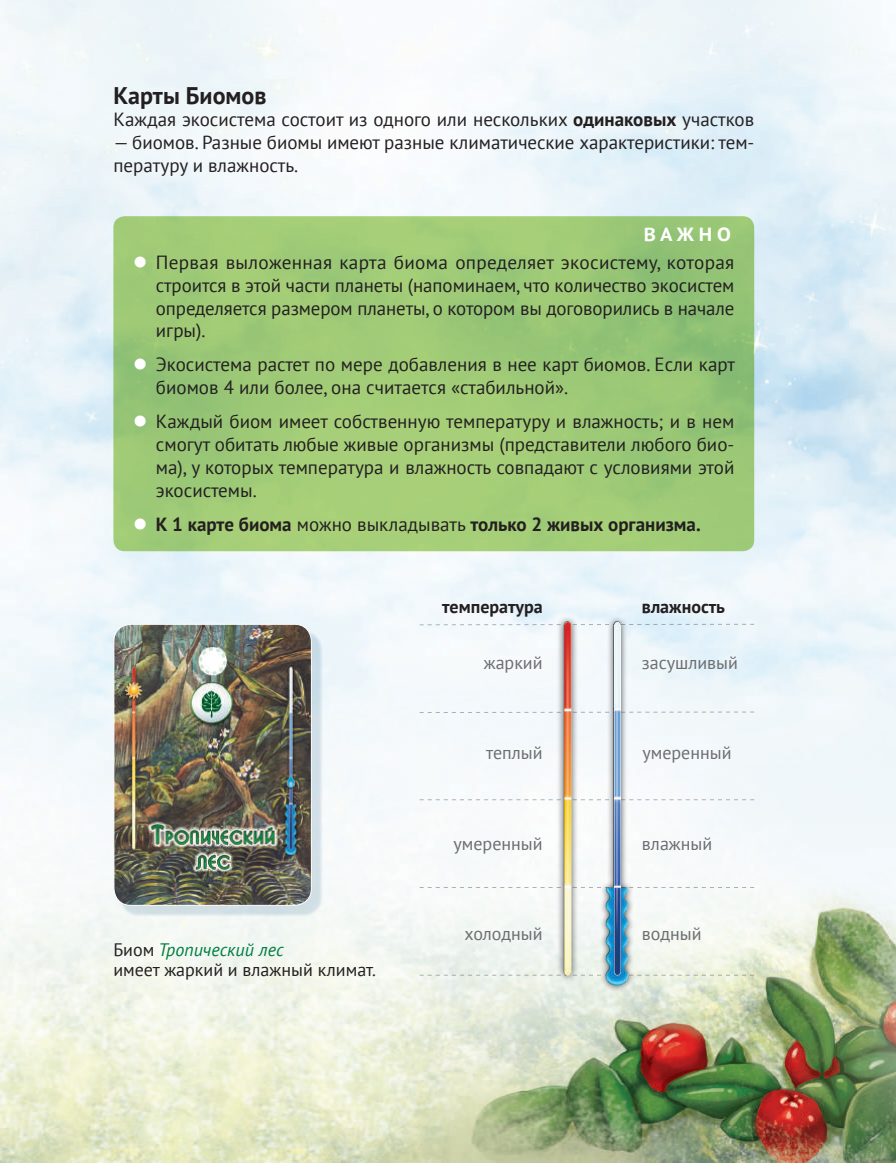
<style>
.page{position:relative;width:896px;height:1163px;background:#fff}
.page>*{position:absolute;margin:0;border:0;box-sizing:border-box;transform-origin:0 0}
.t1{font:700 24px "PT Sans";color:#231f20}
.t2{font:19px/22.8px "PT Sans";color:#231f20;text-align:justify}
.t3{font:700 19px "PT Sans";color:#231f20}
.t4{font:700 19px "PT Sans Caption";color:#fff}
.t5{font:18px "PT Sans";color:#6c6d70}
.t6{font:18px/20px "PT Sans";color:#231f20}
.t7{font:700 18px "PT Sans";color:#231f20}
.s1{font-weight:700}
.s2{font-weight:400}
.s3{font-style:italic;color:#007d41}
</style>
<div class="page">
<img style="left:0;top:0;width:896px;height:1162px">
<svg style="left:113px;top:216px;width:641px;height:335px;background:#9ec976"></svg>
<svg style="left:420px;top:974px;width:334px;height:1px"></svg>
<svg style="left:420px;top:623px;width:334px;height:2px"></svg>
<svg style="left:420px;top:711px;width:334px;height:2px"></svg>
<svg style="left:420px;top:799px;width:334px;height:1px"></svg>
<svg style="left:420px;top:886px;width:334px;height:1px"></svg>
<img style="left:599px;top:615px;width:35px;height:377px">
<img style="left:556px;top:615px;width:22px;height:367px">
<div style="left:119px;top:629px;width:204px;height:287px;background:#004a7b;opacity:.15"></div>
<img style="left:114px;top:624px;width:197px;height:281px">
<svg style="left:199px;top:648px;width:27px;height:26px"></svg>
<div style="left:113px;top:623px;width:199px;height:282px;border:1px solid #fff;border-radius:17px"></div>
<svg style="left:135px;top:256px;width:11px;height:11px"></svg>
<svg style="left:135px;top:359px;width:11px;height:11px"></svg>
<svg style="left:135px;top:416px;width:11px;height:11px"></svg>
<svg style="left:135px;top:518px;width:11px;height:11px"></svg>
<p class="t1" style="left:113px;top:79px;width:155px">Карты Биомов</p>
<p class="t2" style="left:113px;top:108px;width:642px">Каждая экосистема состоит из одного или нескольких <span class="s1">одинаковых</span> участков</p>
<p class="t2" style="left:113px;top:131px;width:642px">— биомов. Разные биомы имеют разные климатические характеристики: тем&shy;пературу и влажность.</p>
<p class="t4" style="left:644px;top:221px;width:89px">В А Ж Н О</p>
<p class="t2" style="left:156px;top:250px;width:580px">Первая выложенная карта биома определяет экосистему, которая строится в этой части планеты (напоминаем, что количество экосистем определяется размером планеты, о котором вы договорились в начале игры).</p>
<p class="t2" style="left:156px;top:353px;width:580px">Экосистема растет по мере добавления в нее карт биомов. Если карт биомов 4 или более, она считается «стабильной».</p>
<p class="t2" style="left:156px;top:410px;width:580px">Каждый биом имеет собственную температуру и влажность; и в нем смогут обитать любые живые организмы (представители любого био&shy;ма), у которых температура и влажность совпадают с условиями этой экосистемы.</p>
<p class="t3" style="left:156px;top:512px;width:546px">К 1 карте биома <span class="s2">можно выкладывать</span> только 2 живых организма.</p>
<p class="t6" style="left:113px;top:938px;width:264px">Биом <span class="s3">Тропический лес<br></span>имеет жаркий и влажный климат.</p>
<p class="t7" style="left:442px;top:594px;width:102px">температура</p>
<p class="t5" style="left:484px;top:651px;width:60px">жаркий</p>
<p class="t5" style="left:486px;top:741px;width:58px">теплый</p>
<p class="t5" style="left:453px;top:831px;width:91px">умеренный</p>
<p class="t5" style="left:464px;top:922px;width:80px">холодный</p>
<p class="t7" style="left:642px;top:594px;width:85px">влажность</p>
<p class="t5" style="left:642px;top:651px;width:97px">засушливый</p>
<p class="t5" style="left:642px;top:741px;width:91px">умеренный</p>
<p class="t5" style="left:642px;top:831px;width:72px">влажный</p>
<p class="t5" style="left:642px;top:922px;width:61px">водный</p>
</div>
